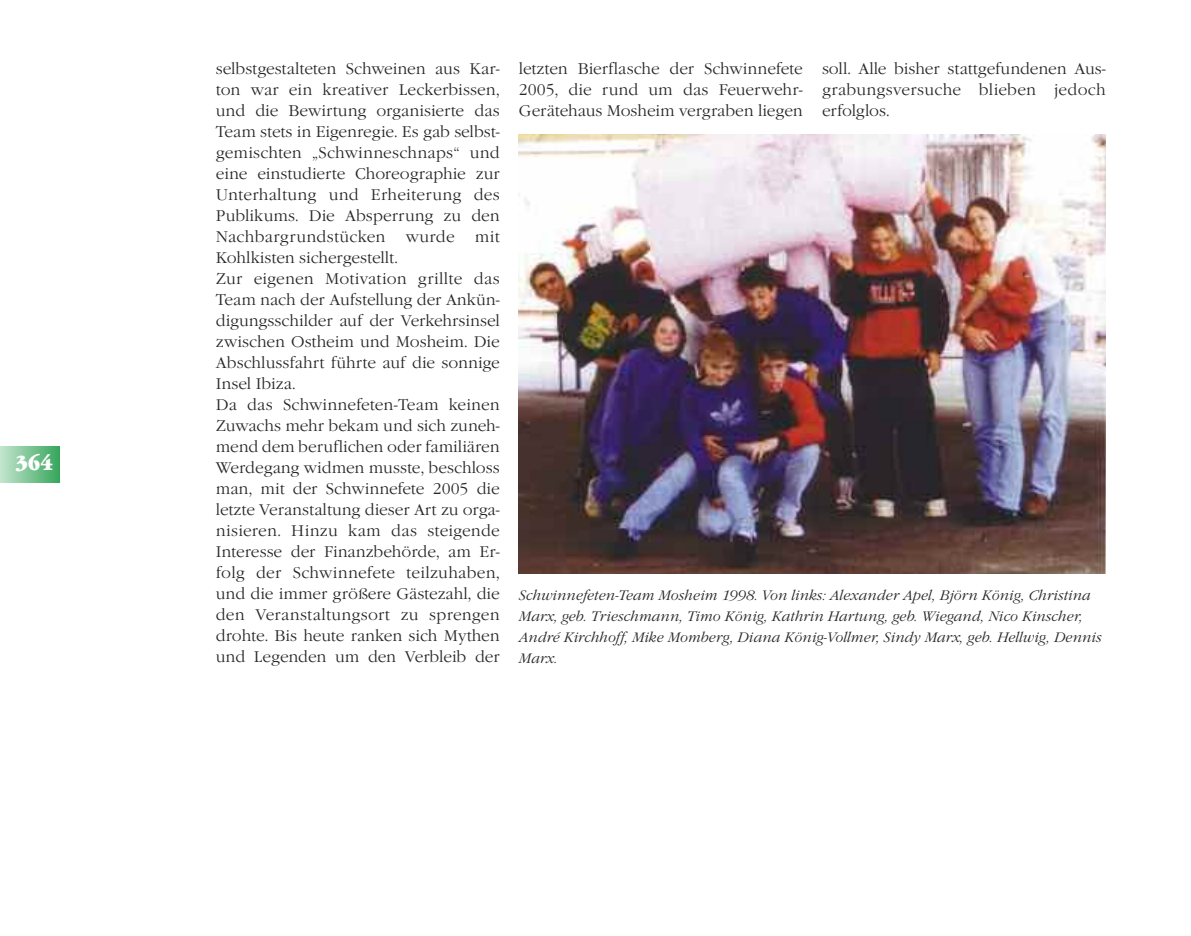
<style>
.page{position:relative;width:1191px;height:936px;background:#fff}
.page>*{position:absolute;margin:0;border:0;box-sizing:border-box;transform-origin:0 0}
.t1{font:21px "Garamond Nova Ultra";color:#fff;scale:.85 1}
.t2{font:300 16.05px/21px "Garamond Nova";color:#272627;text-align:justify}
.t3{font:italic 300 14.25px/21px "Garamond Nova";color:#272627}
</style>
<div class="page">
<div style="left:0;top:446px;width:59px;height:36px;background:linear-gradient(to right,#c4e5cf,#38a75d)"></div>
<img style="left:519px;top:134px;width:587px;height:439px">
<h1 class="t1" style="left:15px;top:451px;width:46px">364</h1>
<p class="t2" style="left:216px;top:58px;width:285px">selbstgestalteten Schweinen aus Kar&shy;ton war ein kreativer Leckerbissen, und die Bewirtung organisierte das Team stets in Eigenregie. Es gab selbst&shy;gemischten „Schwinneschnaps“ und eine einstudierte Choreographie zur Unterhaltung und Erheiterung des Publikums. Die Absperrung zu den Nachbargrundstücken wurde</p>
<p class="t2" style="left:475px;top:226px;width:26px">mit</p>
<p class="t2" style="left:216px;top:247px;width:285px;text-align:left">Kohlkisten sichergestellt.<br>Zur eigenen Motivation grillte das Team nach der Aufstellung der Ankün&shy;digungsschilder auf der Verkehrsinsel zwischen Ostheim und Mosheim. Die Abschlussfahrt führte auf die sonnige Insel Ibiza.<br>Da das Schwinnefeten-Team keinen Zuwachs mehr bekam und sich zuneh&shy;mend dem beruflichen oder familiären Werdegang widmen musste, beschloss man, mit der Schwinnefete 2005 die letzte Veranstaltung dieser Art zu orga&shy;nisieren. Hinzu kam das steigende Interesse der Finanzbehörde, am Er&shy;folg der Schwinnefete teilzuhaben, und die immer größere Gästezahl, die den Veranstaltungsort zu sprengen drohte. Bis heute ranken sich Mythen und Legenden um den Verbleib der</p>
<p class="t2" style="left:519px;top:58px;width:285px">letzten Bierflasche der Schwinnefete 2005, die rund um das Feuerwehr-Gerätehaus Mosheim vergraben liegen</p>
<p class="t2" style="left:822px;top:58px;width:285px">soll. Alle bisher stattgefundenen Aus&shy;grabungsversuche blieben jedoch erfolglos.</p>
<p class="t3" style="left:519px;top:585px;width:584px">Schwinnefeten-Team Mosheim 1998. Von links: Alexander Apel, Björn König, Christina Marx, geb. Trieschmann, Timo König, Kathrin Hartung, geb. Wiegand, Nico Kinscher, André Kirchhoff, Mike Momberg, Diana König-Vollmer, Sindy Marx, geb. Hellwig, Dennis Marx.</p>
</div>
